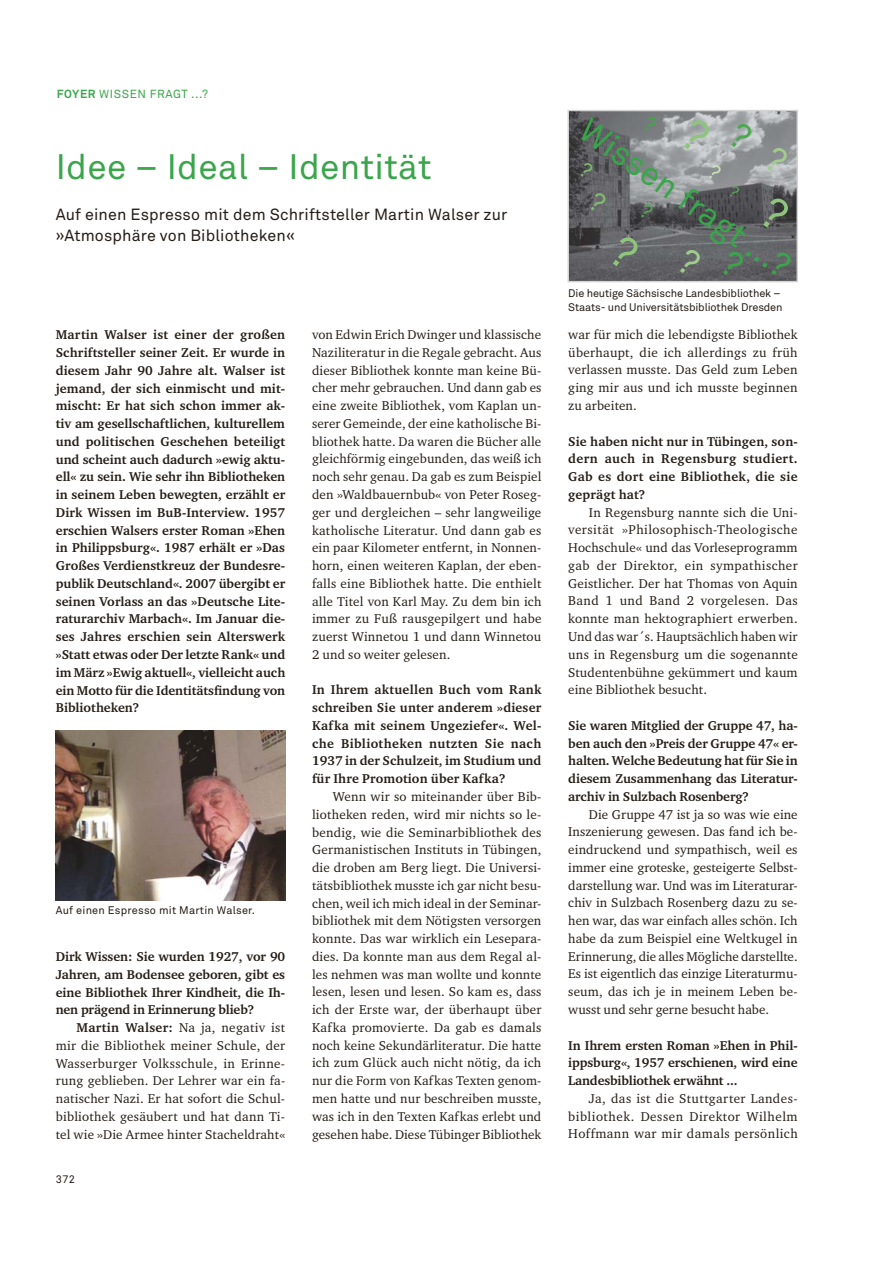
<style>
.page{position:relative;width:893px;height:1263px;background:#fff}
.page>*{position:absolute;margin:0;border:0;box-sizing:border-box;transform-origin:0 0}
.t1{font:34.95px "Akkurat Pro";letter-spacing:.01em;color:#3aa54b}
.t2{font:33.6px "Akkurat Pro";color:#3aa54b}
.t3{font:16.05px/20.4px "Akkurat Pro";letter-spacing:.01em;color:#251d16}
.t4{font:13.05px/17.7px "Charter ITC Pro";letter-spacing:.01em;color:#251d16;text-align:justify}
.t5{font:700 13.05px/17.7px "Charter ITC Pro";letter-spacing:-.005em;color:#251d16;text-align:justify}
.t6{font:11.7px "Akkurat Pro";letter-spacing:.05em;color:#3aa54b}
.t7{font:10.95px/14.5px "Akkurat Pro";letter-spacing:-.01em;color:#251d16}
.t8{font:10.95px "Akkurat Pro";letter-spacing:.02em;color:#251d16}
.s1{font-weight:700}
</style>
<div class="page">
<img style="left:56px;top:731px;width:229px;height:169px">
<img style="left:569px;top:112px;width:227px;height:168px">
<div style="left:567px;top:110px;width:231px;height:172px;border:1px solid #d3d3d2"></div>
<svg style="left:587px;top:191px;width:20px;height:22px"></svg>
<svg style="left:678px;top:117px;width:34px;height:37px"></svg>
<svg style="left:607px;top:234px;width:34px;height:37px"></svg>
<svg style="left:757px;top:195px;width:34px;height:37px"></svg>
<svg style="left:728px;top:184px;width:12px;height:14px"></svg>
<svg style="left:638px;top:202px;width:16px;height:18px"></svg>
<svg style="left:706px;top:164px;width:16px;height:17px"></svg>
<svg style="left:642px;top:115px;width:16px;height:17px"></svg>
<svg style="left:578px;top:161px;width:16px;height:17px"></svg>
<svg style="left:675px;top:247px;width:27px;height:29px"></svg>
<svg style="left:762px;top:145px;width:27px;height:30px"></svg>
<svg style="left:719px;top:249px;width:27px;height:29px"></svg>
<svg style="left:727px;top:121px;width:27px;height:29px"></svg>
<p class="t6" style="left:57px;top:89px;width:153px"><span class="s1">FOYER</span> WISSEN FRAGT ...?</p>
<h1 class="t1" style="left:56px;top:154px;width:377px">Idee – Ideal – Identität</h1>
<p class="t3" style="left:56px;top:206px;width:453px">Auf einen Espresso mit dem Schriftsteller Martin Walser zur »Atmosphäre von Bibliotheken«</p>
<p class="t5" style="left:56px;top:327px;width:231px">Martin Walser ist einer der großen Schriftsteller seiner Zeit. Er wurde in diesem Jahr 90 Jahre alt. Walser ist jemand, der sich einmischt und mit&shy;mischt: Er hat sich schon immer ak&shy;tiv am gesellschaftlichen, kulturellem und politischen Geschehen beteiligt und scheint auch dadurch »ewig aktu&shy;ell« zu sein. Wie sehr ihn Bibliotheken in seinem Leben bewegten, erzählt er Dirk Wissen im BuB-Interview. 1957 erschien Walsers erster Roman »Ehen in Philippsburg«. 1987 erhält er »Das Großes Verdienstkreuz der Bundesre&shy;publik Deutschland«. 2007 übergibt er seinen Vorlass an das »Deutsche Lite&shy;raturarchiv Marbach«. Im Januar die&shy;ses Jahres erschien sein Alterswerk »Statt etwas oder Der letzte Rank« und im März »Ewig aktuell«, vielleicht auch ein Motto für die Identitätsfindung von Bibliotheken?</p>
<p class="t8" style="left:56px;top:906px;width:201px">Auf einen Espresso mit Martin Walser.</p>
<p class="t5" style="left:56px;top:948px;width:231px">Dirk Wissen: Sie wurden 1927, vor 90<br>Jahren, am Bodensee geboren, gibt es eine Bibliothek Ihrer Kindheit, die Ih&shy;nen prägend in Erinnerung blieb?</p>
<p class="t4" style="left:56px;top:1019px;width:231px;text-indent:21px"><span class="s1">Martin Walser:</span> Na ja, negativ ist mir die Bibliothek meiner Schule, der Wasserburger Volksschule, in Erinne&shy;rung geblieben. Der Lehrer war ein fa&shy;natischer Nazi. Er hat sofort die Schul&shy;bibliothek gesäubert und hat dann Ti&shy;tel wie »Die Armee hinter Stacheldraht«</p>
<p class="t7" style="left:56px;top:1173px;width:21px">372</p>
<p class="t4" style="left:312px;top:326px;width:231px">von Edwin Erich Dwinger und klassische Naziliteratur in die Regale gebracht. Aus dieser Bibliothek konnte man keine Bü&shy;cher mehr gebrauchen. Und dann gab es eine zweite Bibliothek, vom Kaplan un&shy;serer Gemeinde, der eine katholische Bi&shy;bliothek hatte. Da waren die Bücher alle gleichförmig eingebunden, das weiß ich noch sehr genau. Da gab es zum Beispiel den »Waldbauernbub« von Peter Roseg&shy;ger und dergleichen – sehr langweilige katholische Literatur. Und dann gab es ein paar Kilometer entfernt, in Nonnen&shy;horn, einen weiteren Kaplan, der eben&shy;falls eine Bibliothek hatte. Die enthielt alle Titel von Karl May. Zu dem bin ich immer zu Fuß rausgepilgert und habe zuerst Winnetou 1 und dann Winnetou 2 und so weiter gelesen.</p>
<p class="t5" style="left:312px;top:682px;width:231px">In Ihrem aktuellen Buch vom Rank schreiben Sie unter anderem »dieser Kafka mit seinem Ungeziefer«. Wel&shy;che Bibliotheken nutzten Sie nach 1937 in der Schulzeit, im Studium und für Ihre Promotion über Kafka?</p>
<p class="t4" style="left:312px;top:788px;width:231px;text-indent:21px">Wenn wir so miteinander über Bib&shy;liotheken reden, wird mir nichts so le&shy;bendig, wie die Seminarbibliothek des Germanistischen Instituts in Tübingen, die droben am Berg liegt. Die Universi&shy;tätsbibliothek musste ich gar nicht besu&shy;chen, weil ich mich ideal in der Seminar&shy;bibliothek mit dem Nötigsten versorgen konnte. Das war wirklich ein Lesepara&shy;dies. Da konnte man aus dem Regal al&shy;les nehmen was man wollte und konnte lesen, lesen und lesen. So kam es, dass ich der Erste war, der überhaupt über Kafka promovierte. Da gab es damals noch keine Sekundärliteratur. Die hatte ich zum Glück auch nicht nötig, da ich nur die Form von Kafkas Texten genom&shy;men hatte und nur beschreiben musste, was ich in den Texten Kafkas erlebt und gesehen habe. Diese Tübinger Bibliothek</p>
<h2 class="t2" style="left:591px;top:116px;width:250px;rotate:35deg">Wissen fragt ...?</h2>
<p class="t7" style="left:568px;top:287px;width:216px">Die heutige Sächsische Landesbibliothek –<br>Staats- und Universitätsbibliothek Dresden</p>
<p class="t4" style="left:568px;top:326px;width:231px">war für mich die lebendigste Bibliothek überhaupt, die ich allerdings zu früh verlassen musste. Das Geld zum Leben ging mir aus und ich musste beginnen zu arbeiten.</p>
<p class="t5" style="left:568px;top:433px;width:231px">Sie haben nicht nur in Tübingen, son&shy;dern auch in Regensburg studiert.<br>Gab es dort eine Bibliothek, die sie geprägt hat?</p>
<p class="t4" style="left:568px;top:504px;width:231px;text-indent:21px">In Regensburg nannte sich die Uni&shy;versität »Philosophisch-Theologische Hochschule« und das Vorleseprogramm gab der Direktor, ein sympathischer Geistlicher. Der hat Thomas von Aquin Band 1 und Band 2 vorgelesen. Das konnte man hektographiert erwerben.<br>Und das war´s. Hauptsächlich haben wir uns in Regensburg um die sogenannte Studentenbühne gekümmert und kaum eine Bibliothek besucht.</p>
<p class="t5" style="left:568px;top:717px;width:231px">Sie waren Mitglied der Gruppe 47, ha&shy;ben auch den »Preis der Gruppe 47« er&shy;halten. Welche Bedeutung hat für Sie in diesem Zusammenhang das Literatur&shy;archiv in Sulzbach Rosenberg?</p>
<p class="t4" style="left:568px;top:806px;width:231px;text-indent:21px">Die Gruppe 47 ist ja so was wie eine Inszenierung gewesen. Das fand ich be&shy;eindruckend und sympathisch, weil es immer eine groteske, gesteigerte Selbst&shy;darstellung war. Und was im Literaturar&shy;chiv in Sulzbach Rosenberg dazu zu se&shy;hen war, das war einfach alles schön. Ich habe da zum Beispiel eine Weltkugel in Erinnerung, die alles Mögliche darstellte.<br>Es ist eigentlich das einzige Literaturmu&shy;seum, das ich je in meinem Leben be&shy;wusst und sehr gerne besucht habe.</p>
<p class="t5" style="left:568px;top:1037px;width:231px">In Ihrem ersten Roman »Ehen in Phil&shy;ippsburg«, 1957 erschienen, wird eine Landesbibliothek erwähnt ...</p>
<p class="t4" style="left:568px;top:1090px;width:231px;text-indent:21px">Ja, das ist die Stuttgarter Landes&shy;bibliothek. Dessen Direktor Wilhelm Hoffmann war mir damals persönlich</p>
</div>
